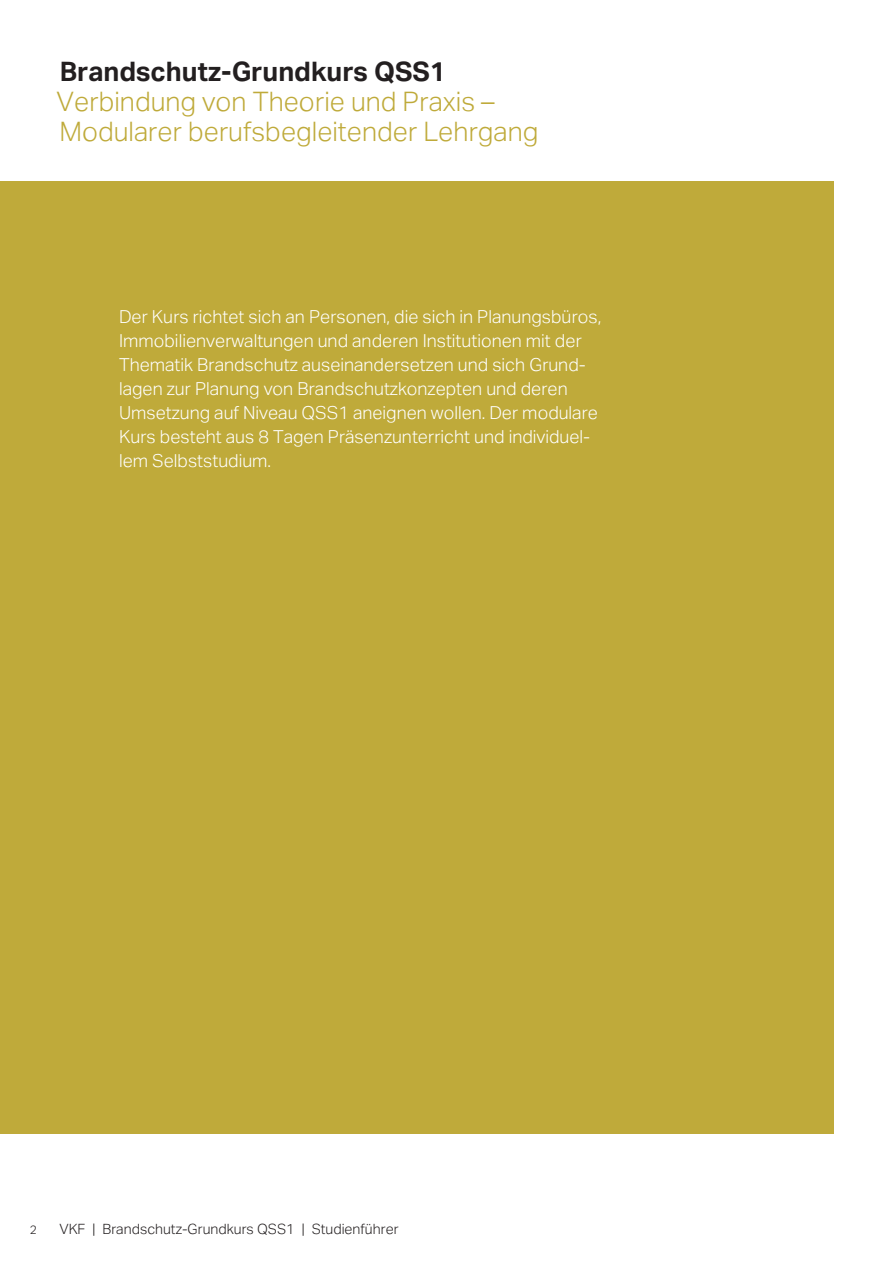
<style>
.page{position:relative;width:893px;height:1263px;background:#fff}
.page>*{position:absolute;margin:0;border:0;box-sizing:border-box;transform-origin:0 0}
.VKG_Subtitel_18_2pt_light{font:300 27px "Aktiv Grotesk";color:#bfaa3a}
.t1{font:700 27px "Aktiv Grotesk";color:#231f20}
.VKG_Lead_Intro_12_16pt{font:300 18px/24px "Aktiv Grotesk";color:#fff}
.t2{font:300 14.25px "Aktiv Grotesk";color:#231f20}
.t3{font:300 12px "Aktiv Grotesk";color:#231f20}
</style>
<div class="page">
<div style="left:0;top:181px;width:833px;height:953px;background:#bfaa3a"></div>
<p class="t1" style="left:60px;top:54px;width:387px">Brandschutz-Grundkurs QSS1</p>
<p class="VKG_Subtitel_18_2pt_light" style="left:57px;top:85px;width:440px">Verbindung von Theorie und Praxis –</p>
<p class="VKG_Subtitel_18_2pt_light" style="left:59px;top:115px;width:480px">Modularer berufsbegleitender Lehrgang</p>
<p class="VKG_Lead_Intro_12_16pt" style="left:119px;top:304px;width:484px">Der Kurs richtet sich an Personen, die sich in Planungsbüros, Immobilienverwaltungen und anderen Institutionen mit der Thematik Brandschutz auseinandersetzen und sich Grund&shy;lagen zur Planung von Brandschutzkonzepten und deren Umsetzung auf Niveau QSS1 aneignen wollen. Der modulare Kurs besteht aus 8 Tagen Präsenzunterricht und individuel&shy;lem Selbststudium.</p>
<p class="t3" style="left:30px;top:1223px;width:9px">2</p>
<p class="t2" style="left:60px;top:1221px;width:341px">VKF | Brandschutz-Grundkurs QSS1 | Studienführer</p>
</div>
